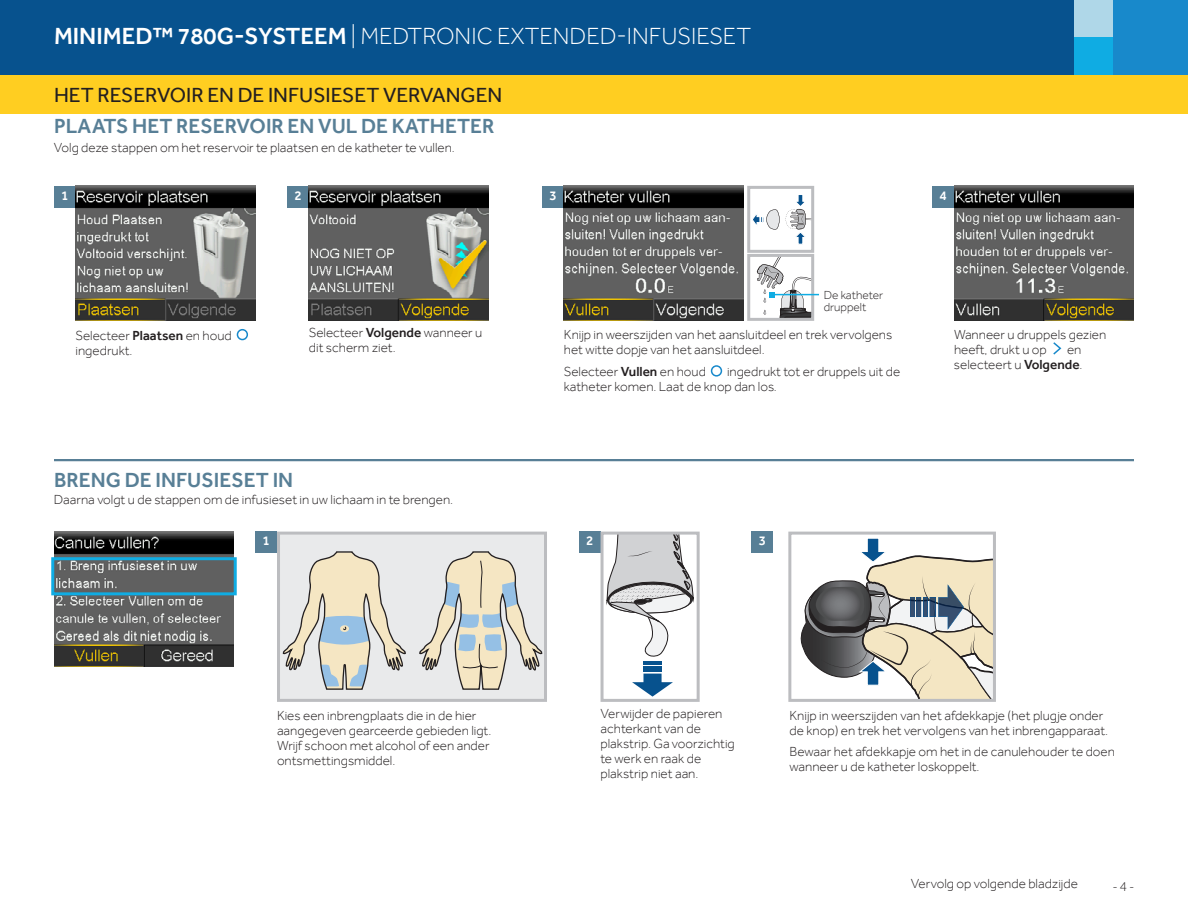
<style>
.page{position:relative;width:1188px;height:918px;background:#fff}
.page>*{position:absolute;margin:0;border:0;box-sizing:border-box;transform-origin:0 0}
.t1{font:300 24px "Effra";color:#fff}
.t2{font:500 21px "Effra";color:#587f96}
.t3{font:21px "Effra";color:#231f20}
.t4{font:300 13.5px/15px "Effra";color:#231f20}
.t5{font:500 13.5px "Effra";color:#fff}
.t6{font:300 13.5px "Myriad Pro";color:#231f20}
.t7{font:300 12px/12px "Effra";color:#231f20}
.s1{font-weight:500}
</style>
<div class="page">
<div style="left:0;top:0;width:1188px;height:76px;background:#07528e"></div>
<div style="left:1112px;top:0;width:76px;height:76px;background:#1889cb"></div>
<div style="left:1074px;top:37px;width:38px;height:39px;background:#0face3"></div>
<div style="left:1074px;top:0;width:38px;height:37px;background:#afd7e8"></div>
<div style="left:0;top:76px;width:1188px;height:38px;background:#ffce21"></div>
<div style="left:54px;top:186px;width:22px;height:21px;background:#587f96"></div>
<img style="left:76px;top:186px;width:180px;height:135px">
<div style="left:237px;top:329px;width:11px;height:11px;border:2px solid #1889cb;border-radius:50%"></div>
<div style="left:287px;top:186px;width:22px;height:21px;background:#587f96"></div>
<img style="left:309px;top:186px;width:180px;height:135px">
<div style="left:932px;top:186px;width:22px;height:21px;background:#587f96"></div>
<img style="left:954px;top:186px;width:180px;height:135px">
<svg style="left:1053px;top:342px;width:9px;height:13px"></svg>
<div style="left:747px;top:254px;width:67px;height:67px;border:3px solid #bcbdc0"></div>
<div style="left:542px;top:186px;width:22px;height:21px;background:#587f96"></div>
<img style="left:564px;top:186px;width:180px;height:135px">
<hr style="left:774px;top:294px;width:45px;height:1px;background:#0face3">
<svg style="left:752px;top:195px;width:61px;height:125px"></svg>
<div style="left:747px;top:186px;width:67px;height:67px;border:3px solid #bcbdc0"></div>
<div style="left:711px;top:365px;width:11px;height:12px;border:2px solid #1889cb;border-radius:50%"></div>
<img style="left:54px;top:532px;width:180px;height:135px">
<div style="left:51px;top:557px;width:186px;height:38px;border:3px solid #0face3"></div>
<div style="left:752px;top:532px;width:21px;height:21px;background:#587f96"></div>
<div style="left:279px;top:533px;width:267px;height:167px;background:#e9eaeb"></div>
<svg style="left:282px;top:551px;width:124px;height:139px"></svg>
<svg style="left:419px;top:551px;width:124px;height:139px"></svg>
<div style="left:277px;top:532px;width:270px;height:170px;border:3px solid #bcbdc0"></div>
<div style="left:579px;top:532px;width:22px;height:21px;background:#587f96"></div>
<div style="left:255px;top:532px;width:22px;height:21px;background:#587f96"></div>
<svg style="left:606px;top:536px;width:88px;height:121px"></svg>
<hr style="left:643px;top:661px;width:19px;height:4px;background:#07528e">
<div style="left:643px;top:667px;width:19px;height:5px;background:#07528e"></div>
<svg style="left:632px;top:674px;width:41px;height:23px"></svg>
<div style="left:601px;top:532px;width:99px;height:170px;border:3px solid #bcbdc0"></div>
<hr style="left:54px;top:459px;width:1080px;height:2px;background:#587f96">
<svg style="left:800px;top:538px;width:192px;height:160px"></svg>
<div style="left:788px;top:532px;width:208px;height:170px;border:3px solid #bcbdc0"></div>
<h1 class="t1" style="left:54px;top:23px;width:699px"><span class="s1">MINIMED™ 780G-SYSTEEM</span> | MEDTRONIC EXTENDED-INFUSIESET</h1>
<h2 class="t3" style="left:54px;top:82px;width:450px">HET RESERVOIR EN DE INFUSIESET VERVANGEN</h2>
<h2 class="t2" style="left:54px;top:114px;width:442px">PLAATS HET RESERVOIR EN VUL DE KATHETER</h2>
<p class="t4" style="left:54px;top:140px;width:402px">Volg deze stappen om het reservoir te plaatsen en de katheter te vullen.</p>
<p class="t5" style="left:61px;top:187px;width:9px">1</p>
<p class="t5" style="left:294px;top:187px;width:9px">2</p>
<p class="t4" style="left:76px;top:328px;width:158px">Selecteer <span class="s1">Plaatsen</span> en houd ingedrukt.</p>
<p class="t4" style="left:309px;top:324px;width:175px">Selecteer <span class="s1">Volgende</span> wanneer u dit scherm ziet.</p>
<h2 class="t2" style="left:54px;top:467px;width:241px">BRENG DE INFUSIESET IN</h2>
<p class="t4" style="left:54px;top:492px;width:401px">Daarna volgt u de stappen om de infusieset in uw lichaam in te brengen.</p>
<p class="t5" style="left:549px;top:187px;width:9px">3</p>
<p class="t7" style="left:824px;top:289px;width:61px">De katheter druppelt</p>
<p class="t4" style="left:564px;top:327px;width:330px">Knijp in weerszijden van het aansluitdeel en trek vervolgens het witte dopje van het aansluitdeel.</p>
<p class="t4" style="left:564px;top:364px;width:144px">Selecteer <span class="s1">Vullen</span> en houd</p>
<p class="t4" style="left:564px;top:364px;width:338px;text-indent:163px">ingedrukt tot er druppels uit de katheter komen. Laat de knop dan los.</p>
<p class="t5" style="left:263px;top:533px;width:9px">1</p>
<p class="t5" style="left:586px;top:533px;width:9px">2</p>
<p class="t5" style="left:759px;top:533px;width:9px">3</p>
<p class="t5" style="left:940px;top:187px;width:9px">4</p>
<p class="t4" style="left:954px;top:326px;width:154px">Wanneer u druppels gezien heeft, drukt u op</p>
<p class="t4" style="left:954px;top:341px;width:130px;text-align:right">en<br>selecteert u <span class="s1">Volgende</span>.</p>
<p class="t4" style="left:277px;top:707px;width:216px">Kies een inbrengplaats die in de hier aangegeven gearceerde gebieden ligt.<br>Wrijf schoon met alcohol of een ander ontsmettingsmiddel.</p>
<p class="t4" style="left:601px;top:706px;width:136px">Verwijder de papieren achterkant van de plakstrip. Ga voorzichtig te werk en raak de plakstrip niet aan.</p>
<p class="t4" style="left:790px;top:707px;width:320px">Knijp in weerszijden van het afdekkapje (het plugje onder de knop) en trek het vervolgens van het inbrengapparaat.</p>
<p class="t4" style="left:790px;top:744px;width:327px">Bewaar het afdekkapje om het in de canulehouder te doen wanneer u de katheter loskoppelt.</p>
<p class="t4" style="left:911px;top:876px;width:168px">Vervolg op volgende bladzijde</p>
<p class="t6" style="left:1113px;top:878px;width:22px">- 4 -</p>
</div>
